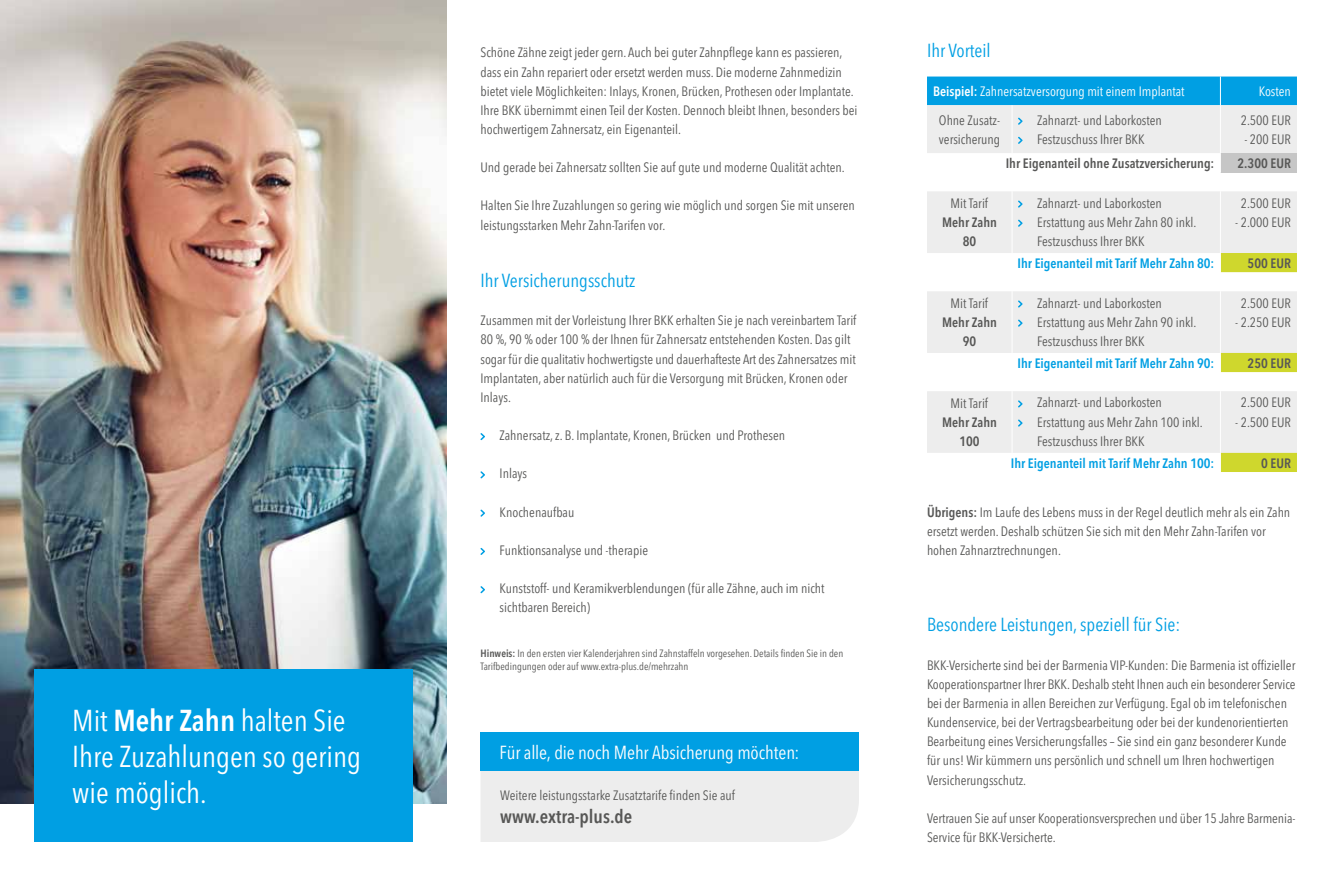
<style>
.page{position:relative;width:1331px;height:893px;background:#fff}
.page>*{position:absolute;margin:0;border:0;box-sizing:border-box;transform-origin:0 0}
.t1{font:condensed 30px/36px "Avenir Next LT Pro";color:#fff}
.t2{font:condensed 18.75px "Avenir Next LT Pro";color:#009fe3}
.t3{font:condensed 18.75px "Avenir Next LT Pro";letter-spacing:-.005em;color:#fff}
.t4{font:600 condensed 18.75px "Avenir Next LT Pro";color:#575756}
.t5{font:condensed 13.5px/19.2px "Avenir Next LT Pro";color:#575756}
.t6{font:600 condensed 13.5px "Avenir Next LT Pro";color:#009fe3}
.t7{font:600 condensed 13.5px/19.2px "Avenir Next LT Pro";color:#575756;text-align:center}
.t8{font:condensed 13.5px "Avenir Next LT Pro";color:#fff}
.t9{font:condensed 10.5px/12.8px "Avenir Next LT Pro";color:#575756}
.s1{font-weight:600}
</style>
<div class="page">
<img style="left:0;top:0;width:446px;height:804px">
<svg style="left:480px;top:433px;width:5px;height:7px"></svg>
<svg style="left:480px;top:471px;width:5px;height:7px"></svg>
<svg style="left:480px;top:510px;width:5px;height:7px"></svg>
<svg style="left:480px;top:548px;width:5px;height:7px"></svg>
<svg style="left:480px;top:586px;width:5px;height:7px"></svg>
<div style="left:34px;top:670px;width:378px;height:172px;background:#009fe3"></div>
<svg style="left:927px;top:105px;width:370px;height:348px;fill:#ededed"></svg>
<div style="left:1220px;top:153px;width:77px;height:19px;background:#c6c6c6"></div>
<hr style="left:1012px;top:105px;width:1px;height:48px;background:#fff">
<svg style="left:1012px;top:172px;width:1px;height:19px"></svg>
<hr style="left:1012px;top:191px;width:1px;height:62px;background:#fff">
<svg style="left:1012px;top:272px;width:1px;height:19px"></svg>
<hr style="left:1012px;top:291px;width:1px;height:62px;background:#fff">
<svg style="left:1012px;top:372px;width:1px;height:19px"></svg>
<hr style="left:1012px;top:391px;width:1px;height:62px;background:#fff">
<div style="left:927px;top:77px;width:370px;height:28px;background:#009fe3"></div>
<hr style="left:1220px;top:105px;width:1px;height:48px;background:#fff">
<svg style="left:1220px;top:153px;width:1px;height:38px"></svg>
<hr style="left:1220px;top:191px;width:1px;height:62px;background:#fff">
<svg style="left:1220px;top:253px;width:77px;height:219px"></svg>
<svg style="left:1018px;top:118px;width:4px;height:7px"></svg>
<svg style="left:1018px;top:137px;width:4px;height:7px"></svg>
<svg style="left:1018px;top:200px;width:4px;height:8px"></svg>
<svg style="left:1018px;top:220px;width:4px;height:7px"></svg>
<svg style="left:1018px;top:300px;width:4px;height:7px"></svg>
<svg style="left:1018px;top:320px;width:4px;height:7px"></svg>
<svg style="left:1018px;top:400px;width:4px;height:7px"></svg>
<svg style="left:1018px;top:419px;width:4px;height:8px"></svg>
<div style="left:481px;top:771px;width:378px;height:71px;background:#ededed"></div>
<div style="left:480px;top:733px;width:379px;height:38px;background:#009fe3"></div>
<h1 class="t1" style="left:72px;top:702px;width:290px">Mit <span class="s1">Mehr Zahn</span> halten Sie<br>Ihre Zuzahlungen so gering wie möglich.</h1>
<p class="t5" style="left:480px;top:43px;width:379px">Schöne Zähne zeigt jeder gern. Auch bei guter Zahnpflege kann es passieren, dass ein Zahn repariert oder ersetzt werden muss. Die moderne Zahnmedizin bietet viele Möglichkeiten: Inlays, Kronen, Brücken, Prothesen oder Implantate.<br>Ihre BKK übernimmt einen Teil der Kosten. Dennoch bleibt Ihnen, besonders bei hochwertigem Zahnersatz, ein Eigenanteil.</p>
<p class="t5" style="left:480px;top:158px;width:366px">Und gerade bei Zahnersatz sollten Sie auf gute und moderne Qualität achten.</p>
<p class="t5" style="left:480px;top:196px;width:376px">Halten Sie Ihre Zuzahlungen so gering wie möglich und sorgen Sie mit unseren leistungsstarken Mehr Zahn-Tarifen vor.</p>
<h2 class="t2" style="left:480px;top:269px;width:156px">Ihr Versicherungsschutz</h2>
<p class="t5" style="left:480px;top:311px;width:377px">Zusammen mit der Vorleistung Ihrer BKK erhalten Sie je nach vereinbartem Tarif 80 %, 90 % oder 100 % der Ihnen für Zahnersatz entstehenden Kosten. Das gilt sogar für die qualitativ hochwertigste und dauerhafteste Art des Zahnersatzes mit Implantaten, aber natürlich auch für die Versorgung mit Brücken, Kronen oder Inlays.</p>
<p class="t5" style="left:500px;top:426px;width:287px">Zahnersatz, z. B. Implantate, Kronen, Brücken und Prothesen</p>
<p class="t5" style="left:500px;top:464px;width:29px">Inlays</p>
<p class="t5" style="left:500px;top:502px;width:76px">Knochenaufbau</p>
<p class="t5" style="left:500px;top:541px;width:150px">Funktionsanalyse und -therapie</p>
<p class="t5" style="left:500px;top:579px;width:326px">Kunststoff- und Keramikverblendungen (für alle Zähne, auch im nicht sichtbaren Bereich)</p>
<p class="t9" style="left:480px;top:647px;width:364px"><span class="s1">Hinweis:</span> In den ersten vier Kalenderjahren sind Zahnstaffeln vorgesehen. Details finden Sie in den<br>Tarifbedingungen oder auf www.extra-plus.de/mehrzahn</p>
<h2 class="t3" style="left:500px;top:741px;width:301px">Für alle, die noch Mehr Absicherung möchten:</h2>
<p class="t5" style="left:500px;top:786px;width:236px">Weitere leistungsstarke Zusatztarife finden Sie auf</p>
<h2 class="t4" style="left:500px;top:805px;width:134px">www.extra-plus.de</h2>
<h2 class="t2" style="left:927px;top:40px;width:65px">Ihr Vorteil</h2>
<p class="t8" style="left:933px;top:83px;width:253px"><span class="s1">Beispiel:</span> Zahnersatzversorgung mit einem Implantat</p>
<p class="t8" style="left:1259px;top:83px;width:34px">Kosten</p>
<p class="t5" style="left:939px;top:110px;width:63px">Ohne Zusatz&shy;versicherung</p>
<p class="t5" style="left:1037px;top:110px;width:126px">Zahnarzt- und Laborkosten<br>Festzuschuss Ihrer BKK</p>
<p class="t5" style="left:1241px;top:110px;width:52px">2.500 EUR</p>
<p class="t5" style="left:1244px;top:129px;width:48px">- 200 EUR</p>
<p class="t5" style="left:950px;top:194px;width:39px">Mit Tarif</p>
<p class="t7" style="left:942px;top:213px;width:56px">Mehr Zahn<br>80</p>
<p class="t5" style="left:950px;top:294px;width:39px">Mit Tarif</p>
<p class="t7" style="left:942px;top:313px;width:56px">Mehr Zahn<br>90</p>
<p class="t5" style="left:950px;top:394px;width:39px">Mit Tarif</p>
<p class="t7" style="left:942px;top:413px;width:56px">Mehr Zahn<br>100</p>
<p class="t7" style="left:1006px;top:153px;width:210px">Ihr Eigenanteil ohne Zusatzversicherung:</p>
<p class="t7" style="left:1237px;top:153px;width:55px">2.300 EUR</p>
<p class="t5" style="left:1037px;top:193px;width:161px">Zahnarzt- und Laborkosten<br>Erstattung aus Mehr Zahn 80 inkl.<br>Festzuschuss Ihrer BKK</p>
<p class="t5" style="left:1241px;top:193px;width:52px">2.500 EUR</p>
<p class="t5" style="left:1235px;top:212px;width:57px">- 2.000 EUR</p>
<p class="t6" style="left:1017px;top:255px;width:198px">Ihr Eigenanteil mit Tarif Mehr Zahn 80:</p>
<p class="t7" style="left:1248px;top:253px;width:45px">500 EUR</p>
<p class="t5" style="left:1037px;top:293px;width:161px">Zahnarzt- und Laborkosten<br>Erstattung aus Mehr Zahn 90 inkl.<br>Festzuschuss Ihrer BKK</p>
<p class="t5" style="left:1241px;top:293px;width:52px">2.500 EUR</p>
<p class="t5" style="left:1235px;top:312px;width:57px">- 2.250 EUR</p>
<p class="t6" style="left:1017px;top:355px;width:198px">Ihr Eigenanteil mit Tarif Mehr Zahn 90:</p>
<p class="t7" style="left:1248px;top:353px;width:45px">250 EUR</p>
<p class="t5" style="left:1037px;top:393px;width:167px">Zahnarzt- und Laborkosten<br>Erstattung aus Mehr Zahn 100 inkl.<br>Festzuschuss Ihrer BKK</p>
<p class="t5" style="left:1241px;top:393px;width:52px">2.500 EUR</p>
<p class="t5" style="left:1235px;top:412px;width:57px">- 2.500 EUR</p>
<p class="t6" style="left:1011px;top:455px;width:205px">Ihr Eigenanteil mit Tarif Mehr Zahn 100:</p>
<p class="t7" style="left:1261px;top:453px;width:31px">0 EUR</p>
<p class="t5" style="left:927px;top:502px;width:365px"><span class="s1">Übrigens:</span> Im Laufe des Lebens muss in der Regel deutlich mehr als ein Zahn ersetzt werden. Deshalb schützen Sie sich mit den Mehr Zahn-Tarifen vor hohen Zahnarztrechnungen.</p>
<h2 class="t2" style="left:927px;top:614px;width:255px">Besondere Leistungen, speziell für Sie:</h2>
<p class="t5" style="left:927px;top:655px;width:370px">BKK-Versicherte sind bei der Barmenia VIP-Kunden: Die Barmenia ist offizieller Kooperationspartner Ihrer BKK. Deshalb steht Ihnen auch ein besonderer Service bei der Barmenia in allen Bereichen zur Verfügung. Egal ob im telefonischen Kundenservice, bei der Vertragsbearbeitung oder bei der kundenorientierten Bearbeitung eines Versicherungsfalles – Sie sind ein ganz besonderer Kunde für uns! Wir kümmern uns persönlich und schnell um Ihren hochwertigen Versicherungsschutz.</p>
<p class="t5" style="left:927px;top:808px;width:370px">Vertrauen Sie auf unser Kooperationsversprechen und über 15 Jahre Barmenia-<br>Service für BKK-Versicherte.</p>
</div>
